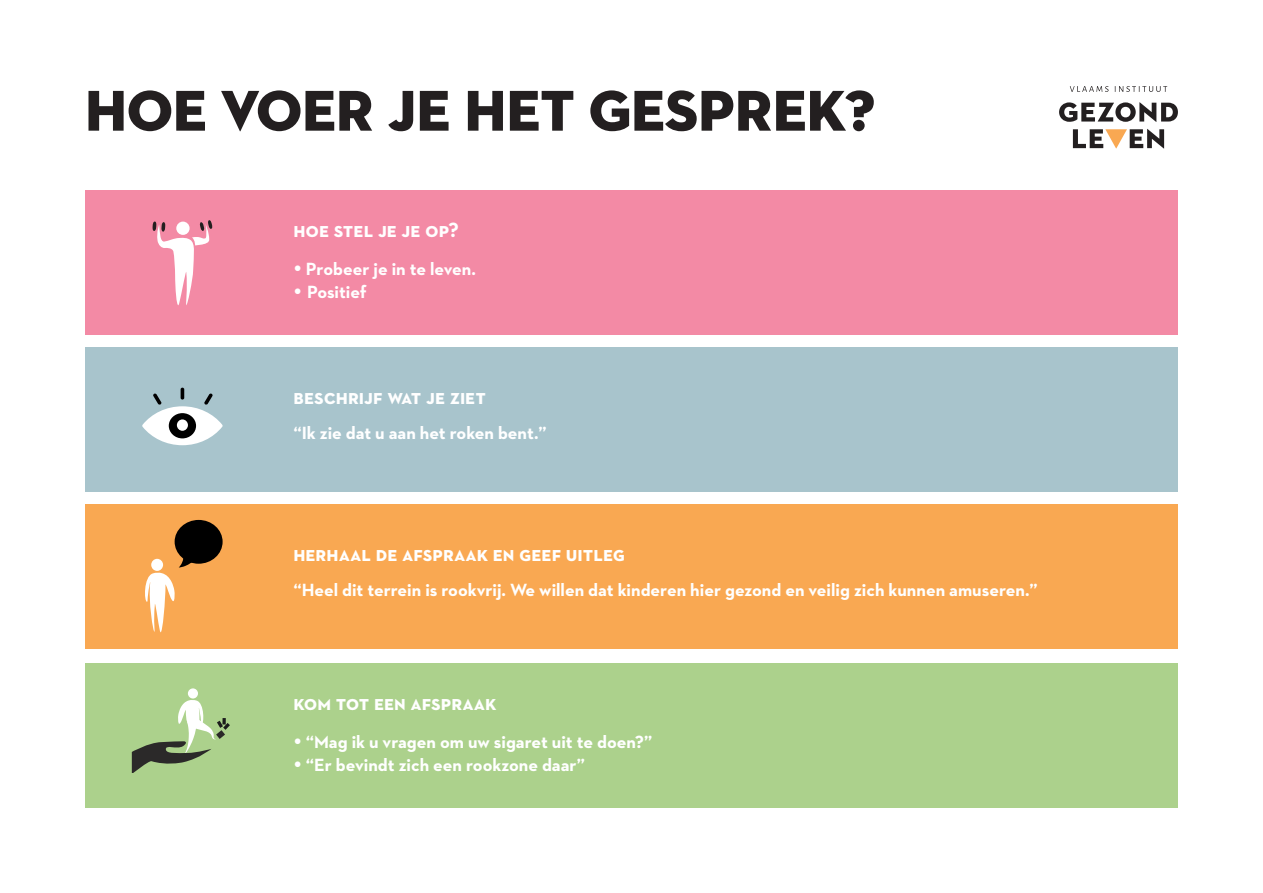
<style>
.page{position:relative;width:1263px;height:893px;background:#fff}
.page>*{position:absolute;margin:0;border:0;box-sizing:border-box;transform-origin:0 0}
.t1{font:58.5px "Neutraface 2 Display Titling";color:#231f20}
.t2{font:700 21px "Neutraface 2 Text";color:#fff}
.t3{font:700 18px "Neutraface 2 Text";color:#fff}
.s1{font-family:"Libre Baskerville";font-weight:400}
</style>
<div class="page">
<div style="left:85px;top:190px;width:1093px;height:145px;background:#f38aa5"></div>
<div style="left:85px;top:347px;width:1093px;height:145px;background:#a8c4cc"></div>
<div style="left:85px;top:504px;width:1093px;height:144px;background:#f9a852"></div>
<div style="left:85px;top:663px;width:1093px;height:145px;background:#acd18c"></div>
<svg style="left:1073px;top:129px;width:91px;height:20px"></svg>
<svg style="left:1059px;top:102px;width:119px;height:20px"></svg>
<svg style="left:1070px;top:86px;width:38px;height:6px"></svg>
<svg style="left:1115px;top:86px;width:52px;height:6px"></svg>
<svg style="left:152px;top:220px;width:61px;height:86px"></svg>
<div style="left:188px;top:688px;width:10px;height:10px;background:#fff;border-radius:50%"></div>
<svg style="left:132px;top:700px;width:98px;height:73px"></svg>
<svg style="left:142px;top:388px;width:81px;height:57px"></svg>
<div style="left:169px;top:413px;width:27px;height:25px;background:#000;border-radius:50%"></div>
<div style="left:177px;top:419px;width:11px;height:12px;background:#fff;border-radius:50%"></div>
<div style="left:175px;top:520px;width:48px;height:44px;background:#000;border-radius:50%"></div>
<svg style="left:145px;top:549px;width:56px;height:84px"></svg>
<div style="left:151px;top:559px;width:12px;height:12px;background:#fff;border-radius:50%"></div>
<p class="t1" style="left:85px;top:74px;width:791px">HOE VOER JE HET GESPREK?</p>
<p class="t2" style="left:293px;top:216px;width:167px">hoe stel je je op?</p>
<p class="t3" style="left:293px;top:257px;width:184px"><span class="s1">•</span> Probeer je in te leven.</p>
<p class="t3" style="left:293px;top:280px;width:75px"><span class="s1">•</span> Positief</p>
<p class="t2" style="left:293px;top:383px;width:194px">beschrijf wat je ziet</p>
<p class="t3" style="left:293px;top:421px;width:255px">“Ik zie dat u aan het roken bent.”</p>
<p class="t2" style="left:293px;top:540px;width:333px">herhaal de afspraak en geef uitleg</p>
<p class="t3" style="left:293px;top:578px;width:746px">“Heel dit terrein is rookvrij. We willen dat kinderen hier gezond en veilig zich kunnen amuseren.”</p>
<p class="t2" style="left:293px;top:689px;width:205px">kom tot een afspraak</p>
<p class="t3" style="left:293px;top:730px;width:360px"><span class="s1">•</span> “Mag ik u vragen om uw sigaret uit te doen?”</p>
<p class="t3" style="left:293px;top:753px;width:293px"><span class="s1">•</span> “Er bevindt zich een rookzone daar”</p>
</div>
